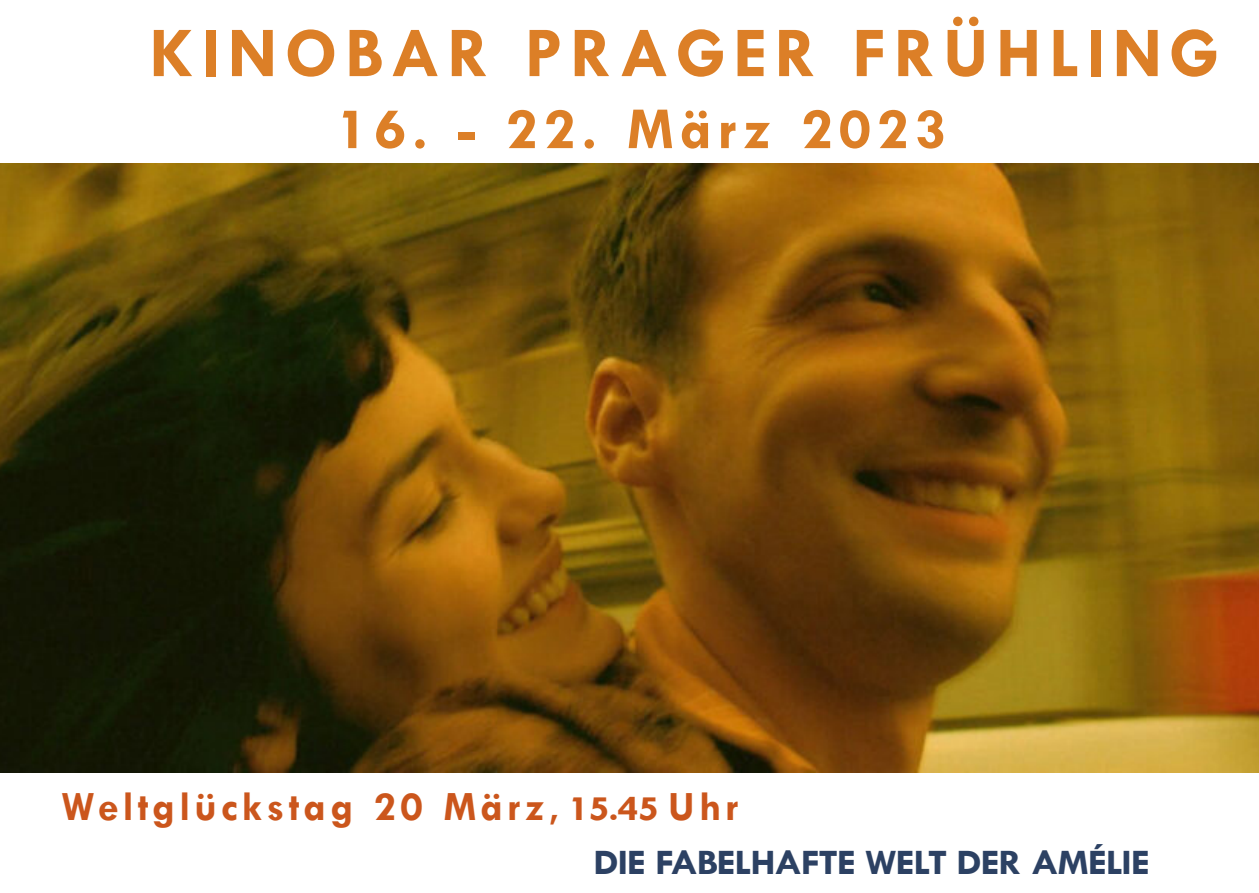
<style>
.page{position:relative;width:1259px;height:893px;background:#fff}
.page>*{position:absolute;margin:0;border:0;box-sizing:border-box;transform-origin:0 0}
.t1{font:700 72px "Tw Cen";letter-spacing:.1em;color:#dc7f27}
.t2{font:700 60px "Tw Cen";letter-spacing:.1em;color:#dc7f27}
.t3{font:700 42px "Tw Cen";letter-spacing:.1em;color:#cb561c}
.t4{font:700 36px "Tw Cen";letter-spacing:-.03em;color:#2c4163;scale:1.1 1}
.s1{font-size:36px}
</style>
<div class="page">
<img style="left:0;top:163px;width:1259px;height:609px">
<p class="t1" style="left:149px;top:10px;width:1071px">KINOBAR PRAGER FRÜHLING</p>
<p class="t2" style="left:336px;top:93px;width:611px">16. - 22. März 2023</p>
<p class="t3" style="left:61px;top:782px;width:679px">Weltglückstag 20 März<span class="s1">, 15.45</span> Uhr</p>
<p class="t4" style="left:593px;top:841px;width:507px">DIE FABELHAFTE WELT DER AMÉLIE</p>
</div>
